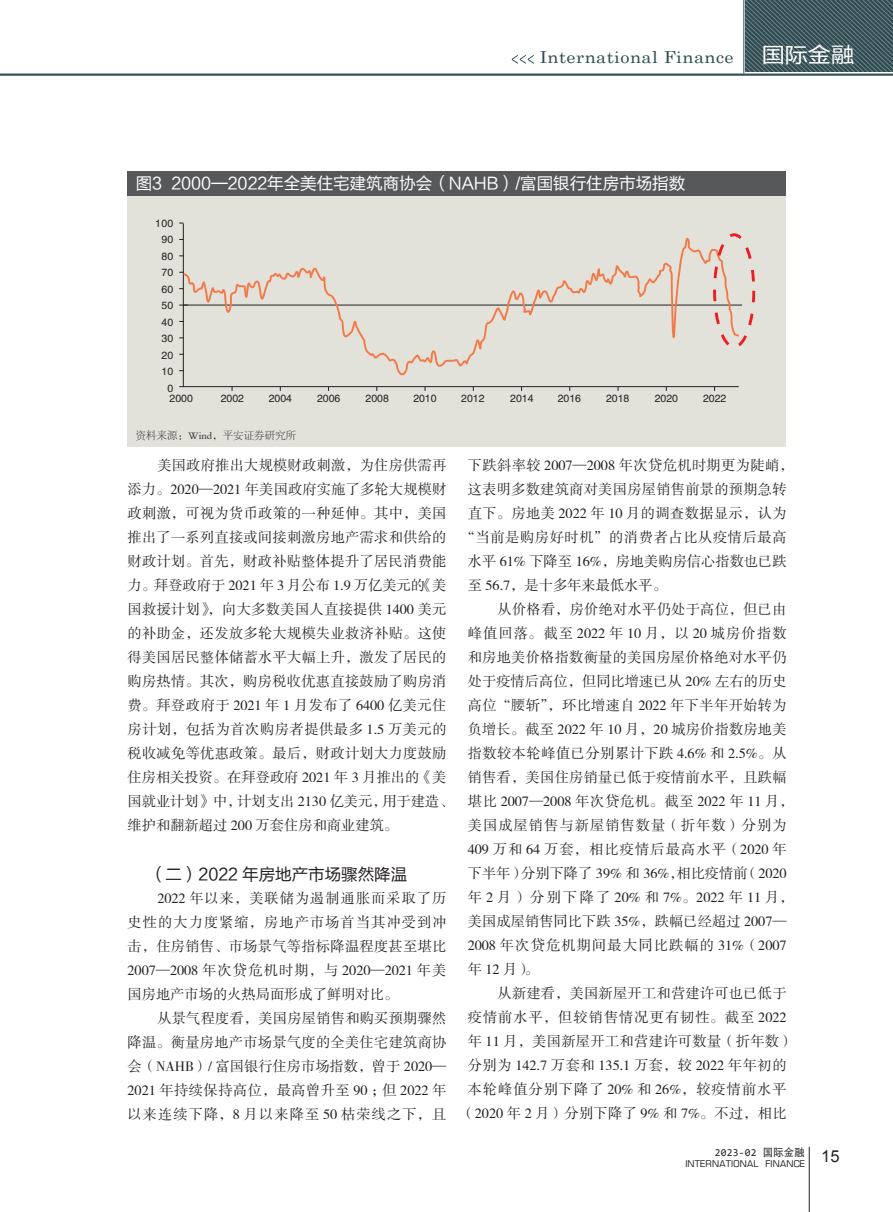
<style>
.page{position:relative;width:893px;height:1212px;background:#fff}
.page>*{position:absolute;margin:0;border:0;box-sizing:border-box;transform-origin:0 0}
.t1{font:21px "FZLTHJW GB1 0";color:#fff;scale:1.1 1}
.t2{font:16.5px "FZLTHK GBK1 0";color:#fff}
.t3{font:16.5px "Century Schoolbook";letter-spacing:.025em;color:#2d4b50;scale:1.1 1}
.t4{font:16.5px "FZLTHK GBK1 0";color:#231f20}
.t5{font:14.25px/24px "FZSSJW GB1 0";letter-spacing:.02em;color:#231f20;text-align:justify}
.t6{font:14.25px "FZSSJW GB1 0";color:#231f20}
.t7{font:14.25px "FZSSJW GB1 0";letter-spacing:.04em;color:#231f20}
.t8{font:14.25px "FZSSJW GB1 0";letter-spacing:.08em;color:#231f20}
.t9{font:14.25px "FZSSJW GB1 0";letter-spacing:.075em;color:#231f20}
.t10{font:14.25px "FZSSJW GB1 0";letter-spacing:.07em;color:#231f20}
.t11{font:14.25px "FZSSJW GB1 0";letter-spacing:.065em;color:#231f20}
.t12{font:10.5px "FZHTJW GB1 0";color:#231f20}
.t13{font:10.5px/16.5px "FZHTJW GB1 0";letter-spacing:.02em;color:#231f20;text-align:right}
.t14{font:10.5px "FZSYJW GB1 0";color:#231f20}
.t15{font:10.5px "Consolas";letter-spacing:.025em;color:#231f20}
.t16{font:9px "Eurostile";letter-spacing:.025em;color:#231f20}
.s1{font-family:"DFP Hei W5 GB"}
</style>
<div class="page">
<svg style="left:746px;top:0;width:147px;height:72px;background:#425c60"></svg>
<svg style="left:512px;top:55px;width:22px;height:9px"></svg>
<hr style="left:0;top:74px;width:893px;height:2px;background:#2d4b50">
<hr style="left:743px;top:0;width:1px;height:73px;background:#2d4b50">
<hr style="left:809px;top:1147px;width:1px;height:65px;background:#231f20">
<div style="left:128px;top:186px;width:658px;height:261px;background:#e2e1da"></div>
<div style="left:128px;top:171px;width:658px;height:24px;background:#57585a"></div>
<svg style="left:183px;top:223px;width:556px;height:164px"></svg>
<hr style="left:183px;top:305px;width:559px;height:1px;background:#231f20">
<svg style="left:182px;top:236px;width:559px;height:142px"></svg>
<div style="left:713px;top:233px;width:42px;height:115px;border:3px dashed #ee1d23;border-radius:50%"></div>
<p class="t3" style="left:540px;top:43px;width:178px">International Finance</p>
<h1 class="t1" style="left:762px;top:44px;width:85px">国际金融</h1>
<p class="t2" style="left:136px;top:174px;width:551px">图3 2000—2022年全美住宅建筑商协会（NAHB）/富国银行住房市场指数</p>
<p class="t13" style="left:155px;top:215px;width:19px">100<br>90<br>80<br>70<br>60<br>50<br>40<br>30<br>20<br>10<br>0</p>
<p class="t12" style="left:170px;top:392px;width:25px">2000</p>
<p class="t12" style="left:221px;top:392px;width:25px">2002</p>
<p class="t12" style="left:269px;top:392px;width:25px">2004</p>
<p class="t12" style="left:317px;top:392px;width:25px">2006</p>
<p class="t12" style="left:366px;top:392px;width:25px">2008</p>
<p class="t12" style="left:413px;top:392px;width:25px">2010</p>
<p class="t12" style="left:461px;top:392px;width:25px">2012</p>
<p class="t12" style="left:510px;top:392px;width:25px">2014</p>
<p class="t12" style="left:558px;top:392px;width:25px">2016</p>
<p class="t12" style="left:606px;top:392px;width:25px">2018</p>
<p class="t12" style="left:655px;top:392px;width:25px">2020</p>
<p class="t12" style="left:703px;top:392px;width:25px">2022</p>
<p class="t14" style="left:136px;top:430px;width:162px">资料来源：Wind，平安证券研究所</p>
<p class="t5" style="left:128px;top:454px;width:328px;text-align:left;text-indent:30px">美国政府推出大规模财政刺激，为住房供需再添力。2020—2021 年美国政府实施了多轮大规模财政刺激，可视为货币政策的一种延伸。其中，美国推出了一系列直接或间接刺激房地产需求和供给的财政计划。首先，财政补贴整体提升了居民消费能力。拜登政府于 2021 年 3 月公布 1.9 万亿美元的《美国救援计划》，向大多数美国人直接提供 1400 美元的补助金，还发放多轮大规模失业救济补贴。这使得美国居民整体储蓄水平大幅上升，激发了居民的购房热情。其次，购房税收优惠直接鼓励了购房消费。拜登政府于 2021 年 1 月发布了 6400 亿美元住房计划，包括为首次购房者提供最多 1.5 万美元的税收减免等优惠政策。最后，财政计划大力度鼓励住房相关投资。在拜登政府 2021 年 3 月推出的《美国就业计划》中，计划支出 2130 亿美元，用于建造、维护和翻新超过 200 万套住房和商业建筑。</p>
<p class="t4" style="left:149px;top:866px;width:260px">（二）2022 年房地产市场骤然降温</p>
<p class="t5" style="left:128px;top:886px;width:320px;text-indent:30px">2022 年以来，美联储为遏制通胀而采取了历史性的大力度紧缩，房地产市场首当其冲受到冲击，住房销售、市场景气等指标降温程度甚至堪比2007—2008 年次贷危机时期，与 2020—2021 年美国房地产市场的火热局面形成了鲜明对比。</p>
<p class="t5" style="left:128px;top:1006px;width:320px;text-indent:30px">从景气程度看，美国房屋销售和购买预期骤然降温。衡量房地产市场景气度的全美住宅建筑商协会（NAHB）/ 富国银行住房市场指数，曾于 2020— 2021 年持续保持高位，最高曾升至 90 ；但 2022 年以来连续下降，8 月以来降至 50 枯荣线之下，且</p>
<p class="t5" style="left:468px;top:454px;width:327px">下跌斜率较 2007—2008 年次贷危机时期更为陡峭，</p>
<p class="t5" style="left:468px;top:478px;width:320px">这表明多数建筑商对美国房屋销售前景的预期急转</p>
<p class="t5" style="left:468px;top:502px;width:320px">直下。房地美 2022 年 10 月的调查数据显示，认为</p>
<p class="t7" style="left:461px;top:530px;width:328px">“当前是购房好时机”的消费者占比从疫情后最高</p>
<p class="t6" style="left:468px;top:554px;width:320px">水平 61% 下降至 16%，房地美购房信心指数也已跌</p>
<p class="t6" style="left:468px;top:578px;width:201px">至 56.7，是十多年来最低水平。</p>
<p class="t5" style="left:497px;top:598px;width:291px">从价格看，房价绝对水平仍处于高位，但已由</p>
<p class="t8" style="left:468px;top:626px;width:320px">峰值回落。截至 2022 年 10 月，以 20 城房价指数</p>
<p class="t5" style="left:468px;top:646px;width:320px">和房地美价格指数衡量的美国房屋价格绝对水平仍</p>
<p class="t5" style="left:468px;top:670px;width:320px">处于疫情后高位，但同比增速已从 20% 左右的历史</p>
<p class="t5" style="left:468px;top:694px;width:320px">高位“腰斩”，环比增速自 2022 年下半年开始转为</p>
<p class="t5" style="left:468px;top:718px;width:320px">负增长。截至 2022 年 10 月，20 城房价指数房地美</p>
<p class="t5" style="left:468px;top:742px;width:320px">指数较本轮峰值已分别累计下跌 4.6% 和 2.5%。从</p>
<p class="t5" style="left:468px;top:766px;width:320px">销售看，美国住房销量已低于疫情前水平，且跌幅</p>
<p class="t6" style="left:468px;top:794px;width:328px">堪比 2007—2008 年次贷危机。截至 2022 年 11 月，</p>
<p class="t9" style="left:468px;top:818px;width:320px">美国成屋销售与新屋销售数量（折年数）分别为</p>
<p class="t9" style="left:468px;top:842px;width:320px">409 万和 64 万套，相比疫情后最高水平（2020 年</p>
<p class="t6" style="left:468px;top:866px;width:320px">下半年）分别下降了 39% 和 36%，相比疫情前（2020</p>
<p class="t6" style="left:468px;top:890px;width:328px">年 2 月）分别下降了 20% 和 7%。2022 年 11 月，</p>
<p class="t5" style="left:468px;top:910px;width:320px">美国成屋销售同比下跌 35%，跌幅已经超过 2007—</p>
<p class="t8" style="left:468px;top:938px;width:320px">2008 年次贷危机期间最大同比跌幅的 31%（2007</p>
<p class="t5" style="left:468px;top:958px;width:73px">年 12 月）。</p>
<p class="t5" style="left:497px;top:982px;width:291px">从新建看，美国新屋开工和营建许可也已低于</p>
<p class="t10" style="left:468px;top:1010px;width:320px">疫情前水平，但较销售情况更有韧性。截至 2022</p>
<p class="t5" style="left:468px;top:1030px;width:327px">年 11 月，美国新屋开工和营建许可数量（折年数）</p>
<p class="t7" style="left:468px;top:1058px;width:320px">分别为 142.7 万套和 135.1 万套，较 2022 年年初的</p>
<p class="t11" style="left:468px;top:1082px;width:320px">本轮峰值分别下降了 20% 和 26%，较疫情前水平</p>
<p class="t5" style="left:461px;top:1102px;width:328px">（2020 年 2 月）分别下降了 9% 和 7%。不过，相比</p>
<p class="t15" style="left:715px;top:1145px;width:92px">2023-02 <span class="s1">国际金融</span></p>
<p class="t16" style="left:685px;top:1158px;width:156px">INTERNATIONAL FINANCE <sup>15</sup></p>
</div>
